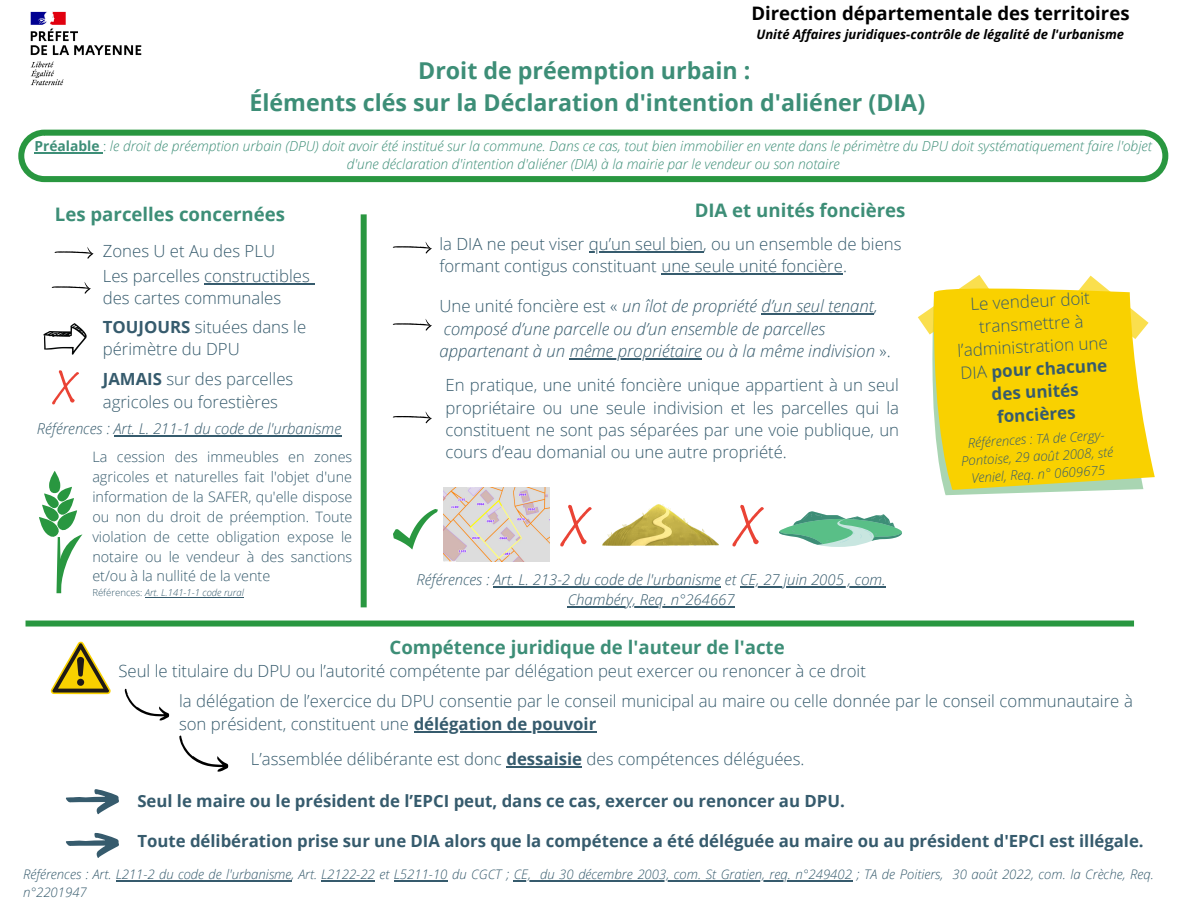
<style>
.page{position:relative;width:1200px;height:900px;background:#fff}
.page>*{position:absolute;margin:0;border:0;box-sizing:border-box;transform-origin:0 0}
.t1{font:700 23.2px/32px "Open Sans";color:#3d8e77;text-align:center}
.t2{font:700 18.6px "Open Sans";color:#3d8e77}
.t3{font:700 18.6px "Open Sans";color:#000}
.t4{font:300 17px/22.6px "Open Sans";color:#365b6d;text-align:center}
.t5{font:300 16.8px/22.4px "Open Sans";color:#365b6d}
.t6{font:700 16.8px "Open Sans";color:#365b6d}
.t7{font:italic 300 16.8px/22.4px "Open Sans";color:#365b6d}
.t8{font:italic 300 15px/19.8px "Open Sans";color:#365b6d;text-align:center}
.t9{font:300 14.4px/20px "Open Sans";color:#365b6d;text-align:justify}
.t10{font:italic 300 13.8px/18px "Open Sans";color:#3d8e77;text-align:center}
.t11{font:italic 300 13.2px/17.6px "Open Sans";color:#365b6d;text-align:center}
.t12{font:italic 700 13px "Open Sans";color:#000}
.t13{font:italic 300 9.6px "Open Sans";color:#365b6d}
.s1{font-weight:700;font-style:normal}
.s2{font-style:normal}
.s3{font-weight:700}
</style>
<div class="page">
<img style="left:30px;top:11px;width:112px;height:75px">
<svg style="left:54px;top:247px;width:40px;height:12px"></svg>
<svg style="left:52px;top:282px;width:39px;height:12px"></svg>
<svg style="left:43px;top:323px;width:44px;height:32px"></svg>
<svg style="left:52px;top:370px;width:27px;height:35px"></svg>
<svg style="left:393px;top:242px;width:39px;height:12px"></svg>
<svg style="left:393px;top:411px;width:39px;height:13px"></svg>
<svg style="left:393px;top:319px;width:39px;height:12px"></svg>
<svg style="left:732px;top:505px;width:32px;height:42px"></svg>
<img style="left:603px;top:505px;width:115px;height:40px">
<svg style="left:560px;top:505px;width:32px;height:42px"></svg>
<img style="left:443px;top:488px;width:107px;height:73px">
<svg style="left:393px;top:509px;width:45px;height:40px"></svg>
<svg style="left:779px;top:511px;width:123px;height:36px"></svg>
<svg style="left:51px;top:642px;width:60px;height:52px"></svg>
<svg style="left:124px;top:688px;width:46px;height:33px"></svg>
<svg style="left:179px;top:735px;width:50px;height:37px"></svg>
<svg style="left:65px;top:789px;width:54px;height:26px"></svg>
<svg style="left:39px;top:471px;width:43px;height:122px"></svg>
<svg style="left:66px;top:833px;width:53px;height:25px"></svg>
<div style="left:361px;top:214px;width:6px;height:393px;background:#299740"></div>
<div style="left:26px;top:621px;width:1108px;height:6px;background:#299740"></div>
<svg style="left:918px;top:275px;width:231px;height:220px"></svg>
<svg style="left:18px;top:130px;width:1150px;height:52px"></svg>
<hr style="left:34px;top:152px;width:69px;height:2px;background:#3d8e77">
<hr style="left:204px;top:283px;width:106px;height:2px;background:#365b6d">
<hr style="left:114px;top:435px;width:227px;height:2px;background:#365b6d">
<hr style="left:589px;top:251px;width:114px;height:1px;background:#365b6d">
<hr style="left:661px;top:273px;width:182px;height:2px;background:#365b6d">
<hr style="left:762px;top:314px;width:112px;height:1px;background:#365b6d">
<hr style="left:570px;top:358px;width:132px;height:2px;background:#365b6d">
<hr style="left:494px;top:586px;width:227px;height:1px;background:#365b6d">
<hr style="left:740px;top:586px;width:146px;height:1px;background:#365b6d">
<hr style="left:568px;top:606px;width:167px;height:1px;background:#365b6d">
<hr style="left:414px;top:731px;width:183px;height:1px;background:#365b6d">
<hr style="left:506px;top:767px;width:76px;height:1px;background:#365b6d">
<hr style="left:116px;top:880px;width:176px;height:2px;background:#365b6d">
<hr style="left:321px;top:880px;width:54px;height:2px;background:#365b6d">
<hr style="left:394px;top:880px;width:54px;height:2px;background:#365b6d">
<svg style="left:514px;top:880px;width:26px;height:2px"></svg>
<hr style="left:540px;top:880px;width:312px;height:2px;background:#365b6d">
<hr style="left:145px;top:597px;width:99px;height:1px;background:#365b6d">
<p class="t3" style="left:751px;top:1px;width:380px">Direction départementale des territoires</p>
<p class="t12" style="left:756px;top:25px;width:369px">Unité Affaires juridiques-contrôle de légalité de l'urbanisme</p>
<h1 class="t1" style="left:249px;top:54px;width:677px">Droit de préemption urbain :<br>Éléments clés sur la Déclaration d'intention d'aliéner (DIA)</h1>
<p class="t10" style="left:34px;top:136px;width:1119px"><span class="s1">Préalable</span> <span class="s2">:</span> le droit de préemption urbain (DPU) doit avoir été institué sur la commune. Dans ce cas, tout bien immobilier en vente dans le périmètre du DPU doit systématiquement faire l'objet d'une déclaration d'intention d'aliéner (DIA) à la mairie par le vendeur ou son notaire</p>
<p class="t2" style="left:55px;top:201px;width:232px">Les parcelles concernées</p>
<p class="t5" style="left:103px;top:238px;width:209px;line-height:25.2px">Zones U et Au des PLU<br>Les parcelles constructibles</p>
<p class="t5" style="left:103px;top:283px;width:205px;line-height:28.8px">des cartes communales<br><span class="s3">TOUJOURS</span> situées dans le</p>
<p class="t5" style="left:103px;top:338px;width:139px">périmètre du DPU</p>
<p class="t5" style="left:103px;top:367px;width:192px"><span class="s3">JAMAIS</span> sur des parcelles agricoles ou forestières</p>
<p class="t8" style="left:37px;top:418px;width:306px">Références : Art. L. 211-1 du code de l'urbanisme</p>
<p class="t9" style="left:92px;top:446px;width:262px">La cession des immeubles en zones agricoles et naturelles fait l'objet d'une information de la SAFER, qu'elle dispose ou non du droit de préemption. Toute violation de cette obligation expose le notaire ou le vendeur à des sanctions et/ou à la nullité de la vente</p>
<p class="t13" style="left:92px;top:586px;width:153px"><span class="s2">Références:</span> Art. L.141-1-1 code rural</p>
<p class="t2" style="left:695px;top:197px;width:212px">DIA et unités foncières</p>
<p class="t5" style="left:439px;top:232px;width:464px">la DIA ne peut viser qu’un seul bien, ou un ensemble de biens formant contigus constituant une seule unité foncière.</p>
<p class="t7" style="left:439px;top:295px;width:453px"><span class="s2">Une unité foncière est «</span> un îlot de propriété d’un seul tenant, composé d’une parcelle ou d’un ensemble de parcelles appartenant à un même propriétaire ou à la même indivision <span class="s2">».</span></p>
<p class="t5" style="left:446px;top:373px;width:455px;text-align:justify">En pratique, une unité foncière unique appartient à un seul propriétaire ou une seule indivision et les parcelles qui la constituent ne sont pas séparées par une voie publique, un cours d’eau domanial ou une autre propriété.</p>
<p class="t8" style="left:416px;top:569px;width:471px">Références : Art. L. 213-2 du code de l'urbanisme et CE, 27 juin 2005 , com.<br>Chambéry, Req. n°264667</p>
<p class="t4" style="left:954px;top:293px;width:152px;rotate:-3deg">Le vendeur doit transmettre à l’administration une<br>DIA <span class="s3">pour chacune des unités foncières</span></p>
<p class="t11" style="left:960px;top:434px;width:154px;rotate:-3deg">Références : TA de Cergy-<br>Pontoise, 29 août 2008, sté<br>Veniel, Req. n° 0609675</p>
<p class="t2" style="left:390px;top:634px;width:397px">Compétence juridique de l'auteur de l'acte</p>
<p class="t5" style="left:179px;top:655px;width:956px;line-height:30.2px;text-indent:-61px">Seul le titulaire du DPU ou l’autorité compétente par délégation peut exercer ou renoncer à ce droit<br>la délégation de l’exercice du DPU consentie par le conseil municipal au maire ou celle donnée par le conseil communautaire à</p>
<p class="t5" style="left:251px;top:705px;width:555px;line-height:35.8px;text-indent:-72px">son président, constituent une <span class="s3">délégation de pouvoir<br></span>L’assemblée délibérante est donc <span class="s3">dessaisie</span> des compétences déléguées.</p>
<p class="t6" style="left:137px;top:789px;width:709px">Seul le maire ou le président de l’EPCI peut, dans ce cas, exercer ou renoncer au DPU.</p>
<p class="t6" style="left:137px;top:829px;width:1008px">Toute délibération prise sur une DIA alors que la compétence a été déléguée au maire ou au président d'EPCI est illégale.</p>
<p class="t11" style="left:23px;top:865px;width:1132px;text-align:left">Références : Art. L211-2 du code de l'urbanisme, Art. L2122-22 et L5211-10 du CGCT ; CE, du 30 décembre 2003, com. St Gratien, req. n°249402 ; TA de Poitiers, 30 août 2022, com. la Crèche, Req. n°2201947</p>
</div>
